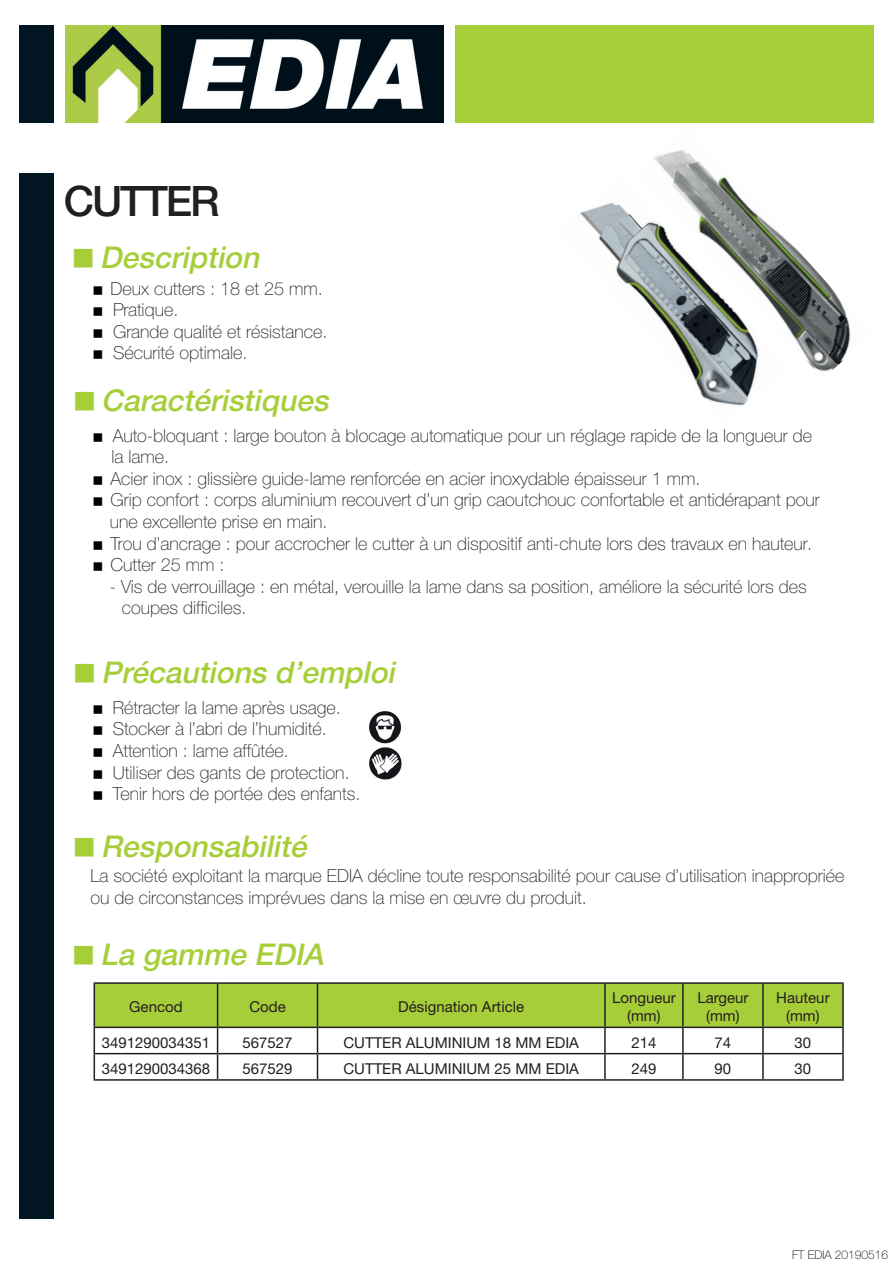
<style>
.page{position:relative;width:893px;height:1263px;background:#fff}
.page>*{position:absolute;margin:0;border:0;box-sizing:border-box;transform-origin:0 0}
.t1{font:500 42px "Helvetica Neue";letter-spacing:-.05em;color:#231f20}
.t2{font:italic 500 30px "Helvetica Neue";color:#a6ce39}
.t3{font:100 18px/21.6px "Helvetica Neue";color:#231f20}
.t4{font:15px/18px "Helvetica Neue";color:#231f20;text-align:center}
.t5{font:100 12px "Helvetica Neue";color:#000001}
</style>
<div class="page">
<img style="left:65px;top:25px;width:379px;height:98px">
<div style="left:20px;top:25px;width:34px;height:98px;background:#011622"></div>
<div style="left:455px;top:25px;width:418px;height:98px;background:#a6ce39"></div>
<div style="left:20px;top:173px;width:34px;height:1045px;background:#011622"></div>
<img style="left:580px;top:202px;width:174px;height:204px">
<hr style="left:94px;top:982px;width:124px;height:2px;background:#231f20">
<hr style="left:218px;top:982px;width:99px;height:2px;background:#231f20">
<hr style="left:317px;top:982px;width:288px;height:2px;background:#231f20">
<hr style="left:605px;top:982px;width:78px;height:2px;background:#231f20">
<hr style="left:683px;top:982px;width:80px;height:2px;background:#231f20">
<hr style="left:763px;top:982px;width:81px;height:2px;background:#231f20">
<hr style="left:842px;top:984px;width:2px;height:42px;background:#231f20">
<hr style="left:763px;top:1026px;width:81px;height:2px;background:#231f20">
<hr style="left:842px;top:1028px;width:2px;height:25px;background:#231f20">
<svg style="left:94px;top:983px;width:749px;height:96px"></svg>
<hr style="left:605px;top:1053px;width:78px;height:1px;background:#231f20">
<hr style="left:604px;top:1054px;width:2px;height:25px;background:#231f20">
<hr style="left:683px;top:1053px;width:80px;height:1px;background:#231f20">
<hr style="left:682px;top:1054px;width:2px;height:25px;background:#231f20">
<hr style="left:763px;top:1053px;width:81px;height:1px;background:#231f20">
<hr style="left:762px;top:1054px;width:2px;height:25px;background:#231f20">
<hr style="left:842px;top:1054px;width:2px;height:25px;background:#231f20">
<hr style="left:94px;top:1079px;width:124px;height:2px;background:#231f20">
<hr style="left:218px;top:1079px;width:99px;height:2px;background:#231f20">
<hr style="left:317px;top:1079px;width:288px;height:2px;background:#231f20">
<hr style="left:605px;top:1079px;width:78px;height:2px;background:#231f20">
<hr style="left:683px;top:1079px;width:80px;height:2px;background:#231f20">
<hr style="left:763px;top:1079px;width:81px;height:2px;background:#231f20">
<img style="left:369px;top:711px;width:33px;height:69px">
<img style="left:636px;top:150px;width:215px;height:229px">
<p class="t1" style="left:64px;top:168px;width:157px">CUTTER</p>
<p class="t2" style="left:100px;top:233px;width:169px">Description</p>
<p class="t3" style="left:111px;top:277px;width:214px">Deux cutters : 18 et 25 mm.</p>
<p class="t3" style="left:113px;top:299px;width:67px">Pratique.</p>
<p class="t3" style="left:113px;top:320px;width:216px">Grande qualité et résistance.</p>
<p class="t3" style="left:113px;top:342px;width:136px">Sécurité optimale.</p>
<p class="t2" style="left:101px;top:376px;width:238px">Caractéristiques</p>
<p class="t3" style="left:113px;top:424px;width:701px">Auto-bloquant : large bouton à blocage automatique pour un réglage rapide de la longueur de</p>
<p class="t3" style="left:111px;top:446px;width:59px">la lame.</p>
<p class="t3" style="left:110px;top:467px;width:592px">Acier inox : glissière guide-lame renforcée en acier inoxydable épaisseur 1 mm.</p>
<p class="t3" style="left:110px;top:489px;width:711px">Grip confort : corps aluminium recouvert d’un grip caoutchouc confortable et antidérapant pour</p>
<p class="t3" style="left:110px;top:510px;width:219px">une excellente prise en main.</p>
<p class="t3" style="left:110px;top:532px;width:703px">Trou d’ancrage : pour accrocher le cutter à un dispositif anti-chute lors des travaux en hauteur.</p>
<p class="t3" style="left:110px;top:554px;width:116px">Cutter 25 mm :</p>
<p class="t3" style="left:110px;top:575px;width:698px">- Vis de verrouillage : en métal, verouille la lame dans sa position, améliore la sécurité lors des</p>
<p class="t3" style="left:122px;top:597px;width:126px">coupes difficiles.</p>
<p class="t2" style="left:101px;top:648px;width:304px">Précautionsd’emploi</p>
<p class="t3" style="left:113px;top:696px;width:229px">Rétracter la lame après usage.</p>
<p class="t3" style="left:113px;top:718px;width:216px">Stocker à l’abri de l’humidité.</p>
<p class="t3" style="left:113px;top:739px;width:178px">Attention : lame affûtée.</p>
<p class="t3" style="left:113px;top:761px;width:238px">Utiliser des gants de protection.</p>
<p class="t3" style="left:113px;top:782px;width:249px">Tenir hors de portée des enfants.</p>
<p class="t2" style="left:101px;top:822px;width:216px">Responsabilité</p>
<p class="t3" style="left:91px;top:865px;width:755px">La société exploitant la marque EDIA décline toute responsabilité pour cause d’utilisation inappropriée ou de circonstances imprévues dans la mise en œuvre du produit.</p>
<p class="t2" style="left:100px;top:930px;width:233px">La gamme EDIA</p>
<p class="t4" style="left:129px;top:999px;width:55px">Gencod</p>
<p class="t4" style="left:249px;top:999px;width:38px">Code</p>
<p class="t4" style="left:398px;top:999px;width:127px">Désignation Article</p>
<p class="t4" style="left:612px;top:990px;width:65px">Longueur (mm)</p>
<p class="t4" style="left:697px;top:990px;width:52px">Largeur (mm)</p>
<p class="t4" style="left:776px;top:990px;width:55px">Hauteur (mm)</p>
<p class="t4" style="left:102px;top:1034px;width:110px">3491290034351</p>
<p class="t4" style="left:242px;top:1034px;width:52px">567527</p>
<p class="t4" style="left:343px;top:1034px;width:237px">CUTTER ALUMINIUM 18 MM EDIA</p>
<p class="t4" style="left:631px;top:1034px;width:27px">214</p>
<p class="t4" style="left:715px;top:1034px;width:18px">74</p>
<p class="t4" style="left:795px;top:1034px;width:18px">30</p>
<p class="t4" style="left:102px;top:1060px;width:110px">3491290034368</p>
<p class="t4" style="left:242px;top:1060px;width:52px">567529</p>
<p class="t4" style="left:343px;top:1060px;width:237px">CUTTER ALUMINIUM 25 MM EDIA</p>
<p class="t4" style="left:631px;top:1060px;width:27px">249</p>
<p class="t4" style="left:715px;top:1060px;width:18px">90</p>
<p class="t4" style="left:795px;top:1060px;width:18px">30</p>
<p class="t5" style="left:792px;top:1245px;width:98px">FT EDIA 20190516</p>
</div>
